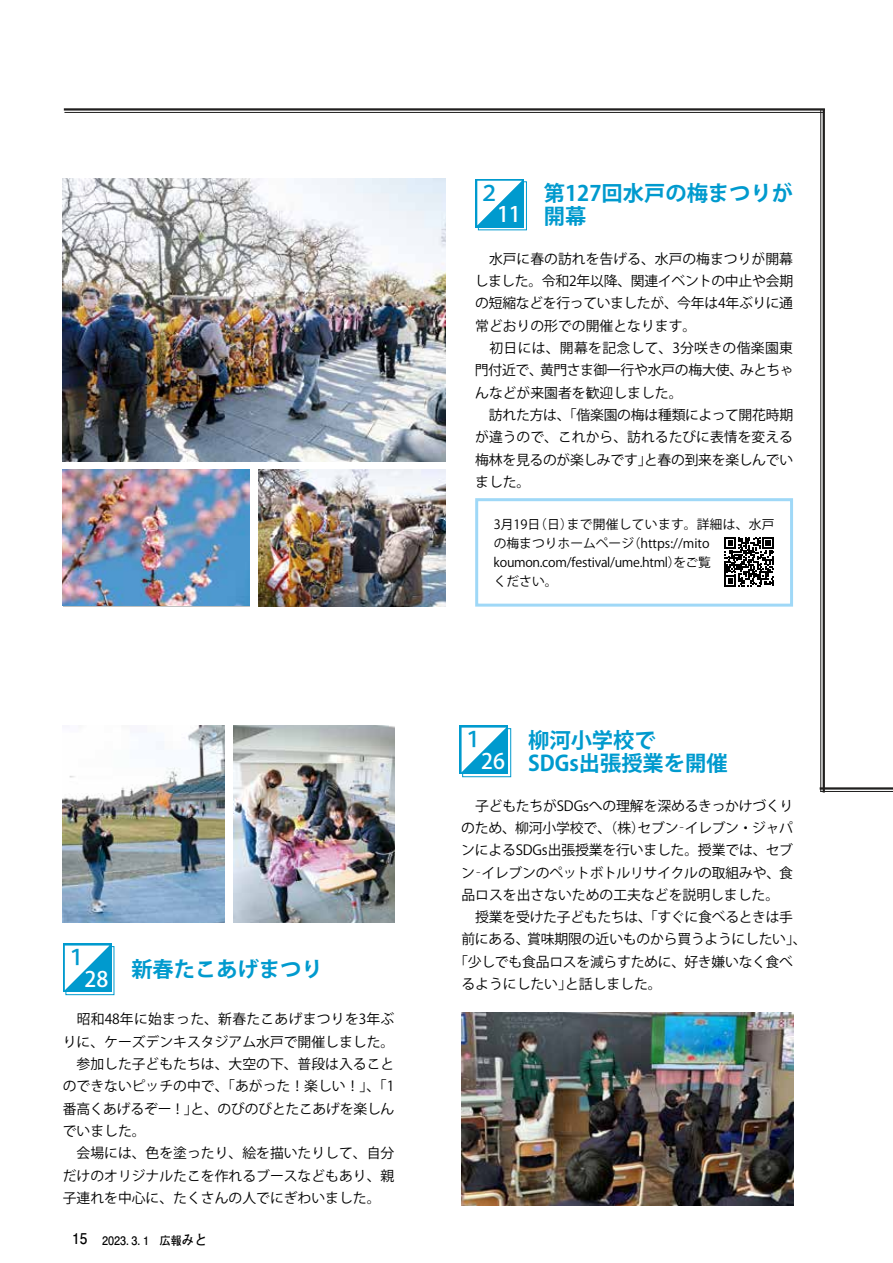
<style>
.page{position:relative;width:893px;height:1263px;background:#fff}
.page>*{position:absolute;margin:0;border:0;box-sizing:border-box;transform-origin:0 0}
.t1{font:700 21.3px/23.4px "Koz Go Pr 6 N";color:#009ace}
.t2{font:500 21.3px "Koz Go Pr 6 N";color:#fff}
.t3{font:500 21.3px "Koz Go Pr 6 N";color:#009ace}
.t4{font:700 14.85px "Futo Go B101 Pro";color:#000;scale:.92 1}
.t5{font:13.8px/22.4px "Koz Go Pro";letter-spacing:-.005em;color:#000;text-align:right}
.t6{font:13.8px "Koz Go Pro";letter-spacing:.025em;color:#000}
.t7{font:12.75px/19.2px "Koz Go Pro";color:#000}
.t8{font:12.75px "Koz Go Pro";letter-spacing:.02em;color:#000}
.t9{font:700 11.7px "Futo Go B101 Pro";color:#000;scale:.93 1}
.s1{font-size:13.8px}
</style>
<div class="page">
<hr style="left:821px;top:787px;width:72px;height:3px;background:#1f1e1d">
<hr style="left:821px;top:791px;width:72px;height:1px;background:#1f1e1d">
<img style="left:63px;top:725px;width:161px;height:197px">
<img style="left:63px;top:179px;width:382px;height:282px">
<img style="left:258px;top:470px;width:187px;height:137px">
<img style="left:63px;top:470px;width:187px;height:135px">
<div style="left:475px;top:498px;width:318px;height:109px;background:#fff;border:3px solid #9fd8f7"></div>
<svg style="left:724px;top:537px;width:50px;height:50px"></svg>
<hr style="left:65px;top:108px;width:759px;height:3px;background:#1f1e1d">
<hr style="left:65px;top:112px;width:759px;height:1px;background:#1f1e1d">
<img style="left:234px;top:725px;width:160px;height:197px">
<svg style="left:63px;top:943px;width:49px;height:49px"></svg>
<div style="left:65px;top:946px;width:49px;height:49px;border:1px solid #009ace"></div>
<svg style="left:65px;top:945px;width:44px;height:45px"></svg>
<hr style="left:823px;top:110px;width:2px;height:681px;background:#1f1e1d">
<hr style="left:820px;top:110px;width:1px;height:681px;background:#1f1e1d">
<img style="left:461px;top:1012px;width:332px;height:193px">
<div style="left:459px;top:725px;width:49px;height:49px;background:linear-gradient(to right,#65c2e1,#64c2e1)"></div>
<div style="left:462px;top:728px;width:49px;height:49px;border:1px solid #009ace"></div>
<svg style="left:462px;top:728px;width:44px;height:44px"></svg>
<svg style="left:475px;top:179px;width:49px;height:48px"></svg>
<div style="left:478px;top:181px;width:49px;height:49px;border:1px solid #009ace"></div>
<svg style="left:477px;top:181px;width:45px;height:44px"></svg>
<h1 class="t3" style="left:66px;top:945px;width:23px">１</h1>
<h1 class="t2" style="left:85px;top:967px;width:25px">28</h1>
<h1 class="t1" style="left:131px;top:958px;width:193px">新春たこあげまつり</h1>
<p class="t5" style="left:63px;top:1008px;width:333px">　昭和48年に始まった、新春たこあげまつりを3年ぶりに、ケーズデンキスタジアム水戸で開催しました。　参加した子どもたちは、大空の下、普段は入ることのできないピッチの中で、「あがった！楽しい! 」、「 1と、のびのびとたこあげを楽しん</p>
<p class="t5" style="left:63px;top:1098px;width:333px;text-align:left">番高くあげるぞー！」<br>でいました。<br>　会場には、色を塗ったり、絵を描いたりして、自分だけのオリジナルたこを作れるブースなどもあり、親子連れを中心に、たくさんの人でにぎわいました。</p>
<p class="t4" style="left:72px;top:1226px;width:18px">15</p>
<p class="t9" style="left:102px;top:1231px;width:115px">2023. 3. 　1 広報<span class="s1">みと</span></p>
<h1 class="t3" style="left:478px;top:181px;width:23px">２</h1>
<h1 class="t2" style="left:497px;top:202px;width:25px">11</h1>
<h1 class="t1" style="left:544px;top:182px;width:251px">第127回水戸の梅まつりが開幕</h1>
<p class="t5" style="left:475px;top:248px;width:319px">　水戸に春の訪れを告げる、水戸の梅まつりが開幕</p>
<p class="t5" style="left:475px;top:270px;width:320px">しました。令和2年以降、関連イベントの中止や会期</p>
<p class="t5" style="left:475px;top:292px;width:320px">の短縮などを行っていましたが、今年は4年ぶりに通</p>
<p class="t5" style="left:475px;top:315px;width:223px">常どおりの形での開催となります。</p>
<p class="t6" style="left:475px;top:339px;width:319px">　初日には、開幕を記念して、3分咲きの偕楽園東</p>
<p class="t5" style="left:740px;top:359px;width:55px">みとちゃ</p>
<p class="t5" style="left:540px;top:359px;width:205px">黄門さま御一行や水戸の梅大使、</p>
<p class="t5" style="left:475px;top:359px;width:320px;text-align:left">門付近で、<br>んなどが来園者を歓迎しました。<br>　訪れた方は、「偕楽園の梅は種類によって開花時期が違うので、これから、訪れるたびに表情を変える梅林を見るのが楽しみですと春の到来を楽しんでい</p>
<p class="t5" style="left:638px;top:449px;width:15px">」</p>
<p class="t5" style="left:475px;top:471px;width:57px">ました。</p>
<p class="t8" style="left:567px;top:516px;width:209px">まで開催しています。詳細は、水戸</p>
<p class="t7" style="left:494px;top:515px;width:81px">月3 19 （日日）</p>
<p class="t7" style="left:494px;top:534px;width:219px">の梅まつりホームページkoumon.com/festival/ume.html をご覧</p>
<p class="t7" style="left:628px;top:534px;width:83px">（https://mito</p>
<p class="t7" style="left:668px;top:553px;width:14px">）</p>
<p class="t7" style="left:494px;top:572px;width:65px">ください。</p>
<h1 class="t3" style="left:463px;top:727px;width:23px">１</h1>
<h1 class="t2" style="left:481px;top:749px;width:25px">26</h1>
<h1 class="t1" style="left:528px;top:729px;width:201px">柳河小学校で<br>SDGs出張授業を開催</h1>
<p class="t5" style="left:461px;top:795px;width:333px">　子どもたちがSDGsへの理解を深めるきっかけづくりイレブン・ジャパ</p>
<p class="t5" style="left:638px;top:817px;width:42px">セブン</p>
<p class="t5" style="left:461px;top:817px;width:185px">のため、柳河小学校で、（株）</p>
<p class="t5" style="left:461px;top:839px;width:333px">ンによるSDGs出張授業を行いました。授業では、セブ</p>
<p class="t5" style="left:481px;top:862px;width:313px">イレブンのペットボトルリサイクルの取組みや、食</p>
<p class="t5" style="left:675px;top:817px;width:15px">‐</p>
<p class="t5" style="left:461px;top:862px;width:15px">ン</p>
<p class="t5" style="left:461px;top:884px;width:319px">品ロスを出さないための工夫などを説明しました。</p>
<p class="t5" style="left:461px;top:906px;width:333px">　授業を受けた子どもたちは、「すぐに食べるときは手</p>
<p class="t5" style="left:527px;top:929px;width:281px">賞味期限の近いものから買うようにしたい、「</p>
<p class="t5" style="left:471px;top:862px;width:15px">‐</p>
<p class="t5" style="left:461px;top:929px;width:70px">前にある、</p>
<p class="t5" style="left:454px;top:951px;width:340px">「少しでも食品ロスを減らすために、好き嫌いなく食べ</p>
<p class="t5" style="left:565px;top:973px;width:98px">と話しました。</p>
<p class="t5" style="left:461px;top:973px;width:112px">るようにしたい」</p>
</div>
